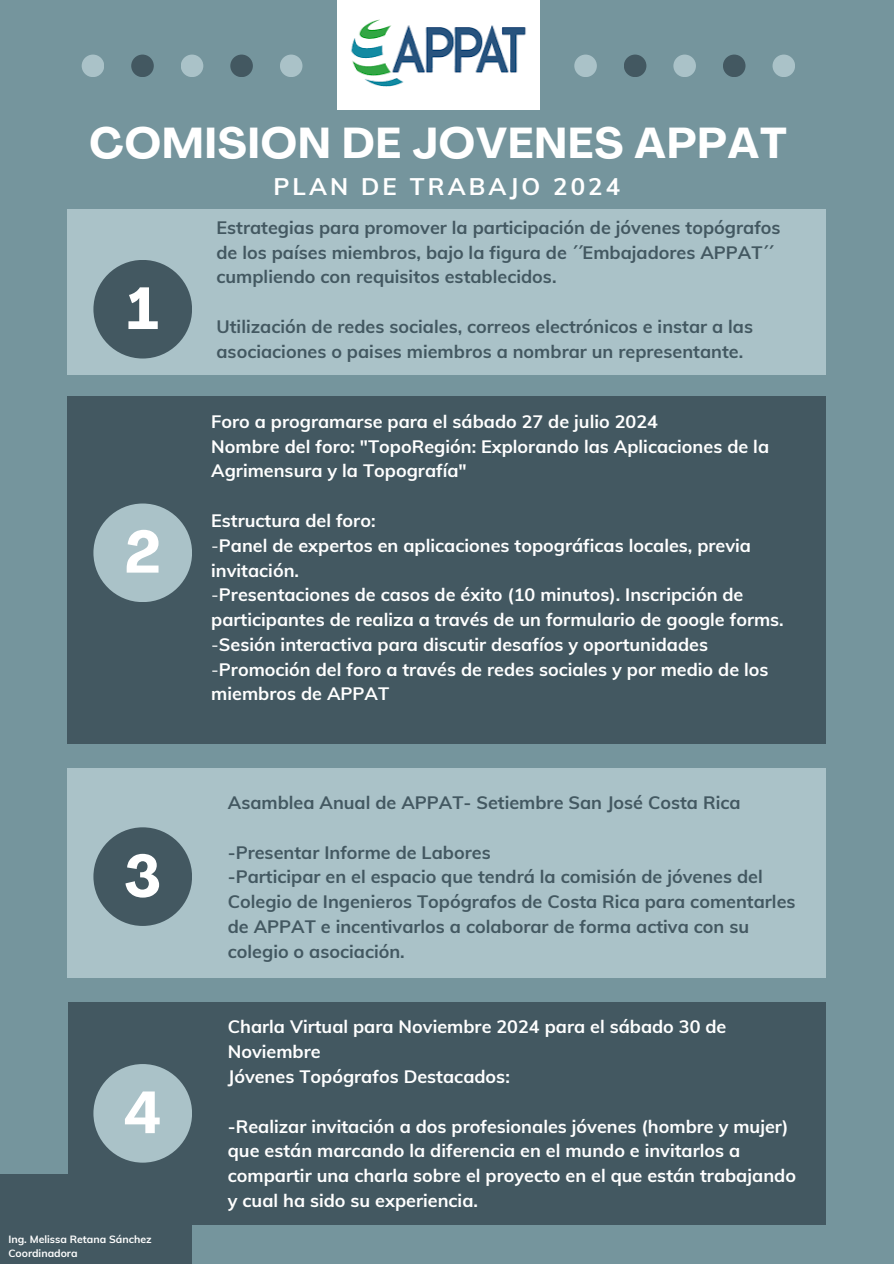
<style>
.page{position:relative;width:894px;height:1264px;background:#fff}
.page>*{position:absolute;margin:0;border:0;box-sizing:border-box;transform-origin:0 0}
.t1{font:700 58.5px "Agrandir";color:#fff}
.t2{font:700 42.6px "Agrandir";letter-spacing:.025em;color:#fff}
.t3{font:700 24px "Muli";letter-spacing:.13em;color:#fff}
.t4{font:700 18px/24.8px "Muli";color:#fff}
.t5{font:700 18px/24.8px "Muli";color:#435861}
.t6{font:700 10.5px "Muli";color:#fff}
.s1{font-weight:400}
</style>
<div class="page">
<div style="left:0;top:0;width:893px;height:1263px;background:#75959d"></div>
<div style="left:68px;top:209px;width:757px;height:166px;background:#aac2c8"></div>
<div style="left:93px;top:260px;width:99px;height:98px;background:#435861;border-radius:50%"></div>
<div style="left:68px;top:396px;width:757px;height:348px;background:#435861"></div>
<div style="left:93px;top:503px;width:99px;height:99px;background:#aac2c8;border-radius:50%"></div>
<div style="left:68px;top:768px;width:757px;height:209px;background:#aac2c8"></div>
<div style="left:93px;top:827px;width:99px;height:98px;background:#435861;border-radius:50%"></div>
<div style="left:68px;top:1002px;width:757px;height:222px;background:#435861"></div>
<div style="left:93px;top:1064px;width:99px;height:98px;background:#aac2c8;border-radius:50%"></div>
<div style="left:82px;top:55px;width:22px;height:22px;background:#aac2c8;border-radius:50%"></div>
<div style="left:131px;top:55px;width:23px;height:22px;background:#435861;border-radius:50%"></div>
<div style="left:181px;top:55px;width:22px;height:22px;background:#aac2c8;border-radius:50%"></div>
<div style="left:230px;top:55px;width:23px;height:22px;background:#435861;border-radius:50%"></div>
<div style="left:280px;top:55px;width:22px;height:22px;background:#aac2c8;border-radius:50%"></div>
<img style="left:337px;top:0;width:203px;height:109px">
<div style="left:574px;top:55px;width:22px;height:22px;background:#aac2c8;border-radius:50%"></div>
<div style="left:623px;top:55px;width:23px;height:22px;background:#435861;border-radius:50%"></div>
<div style="left:673px;top:55px;width:22px;height:22px;background:#aac2c8;border-radius:50%"></div>
<div style="left:722px;top:55px;width:23px;height:22px;background:#435861;border-radius:50%"></div>
<div style="left:772px;top:55px;width:22px;height:22px;background:#aac2c8;border-radius:50%"></div>
<div style="left:0;top:1174px;width:192px;height:89px;background:#435861"></div>
<h3 class="t2" style="left:90px;top:126px;width:698px">COMISION DE JOVENES APPAT</h3>
<h4 class="t3" style="left:273px;top:171px;width:348px">PLAN DE TRABAJO 2024</h4>
<p class="t5" style="left:216px;top:215px;width:565px">Estrategias para promover la participación de jóvenes topógrafos de los países miembros, bajo la figura de ´´Embajadores APPAT´´ cumpliendo con requisitos establecidos.</p>
<h3 class="t5" style="left:216px;top:314px;width:538px">Utilización de redes sociales, correos electrónicos e instar a las asociaciones o paises miembros a nombrar un representante.</h3>
<p class="t1" style="left:127px;top:285px;width:33px">1</p>
<h1 class="t1" style="left:125px;top:528px;width:38px">2</h1>
<h2 class="t1" style="left:124px;top:852px;width:38px">3</h2>
<p class="t1" style="left:124px;top:1089px;width:39px">4</p>
<p class="t6" style="left:8px;top:1232px;width:145px">Ing. Melissa Retana Sánchez</p>
<p class="t6" style="left:8px;top:1246px;width:71px">Coordinadora</p>
<h3 class="t4" style="left:211px;top:409px;width:559px">Foro a programarse para el sábado 27 de julio 2024<br>Nombre del foro: "TopoRegión: Explorando las Aplicaciones de la<br>Agrimensura y la Topografía"</h3>
<p class="t4" style="left:211px;top:508px;width:574px">Estructura del foro:<br><span class="s1">-</span>Panel de expertos en aplicaciones topográficas locales, previa invitación.<br><span class="s1">-</span>Presentaciones de casos de éxito (10 minutos). Inscripción de participantes de realiza a través de un formulario de google forms. <span class="s1">-</span>Sesión interactiva para discutir desafíos y oportunidades <span class="s1">-</span>Promoción del foro a través de redes sociales y por medio de los miembros de APPAT</p>
<h3 class="t5" style="left:228px;top:790px;width:514px">Asamblea Anual de APPAT- Setiembre San José Costa Rica</h3>
<p class="t5" style="left:228px;top:839px;width:264px">-Presentar Informe de Labores</p>
<p class="t5" style="left:228px;top:864px;width:569px">-Participar en el espacio que tendrá la comisión de jóvenes del Colegio de Ingenieros Topógrafos de Costa Rica para comentarles de APPAT e incentivarlos a colaborar de forma activa con su colegio o asociación.</p>
<h3 class="t4" style="left:228px;top:1014px;width:500px">Charla Virtual para Noviembre 2024 para el sábado 30 de<br>Noviembre<br>Jóvenes Topógrafos Destacados:</h3>
<p class="t4" style="left:228px;top:1113px;width:569px">-Realizar invitación a dos profesionales jóvenes (hombre y mujer) que están marcando la diferencia en el mundo e invitarlos a compartir una charla sobre el proyecto en el que están trabajando y cual ha sido su experiencia.</p>
</div>
